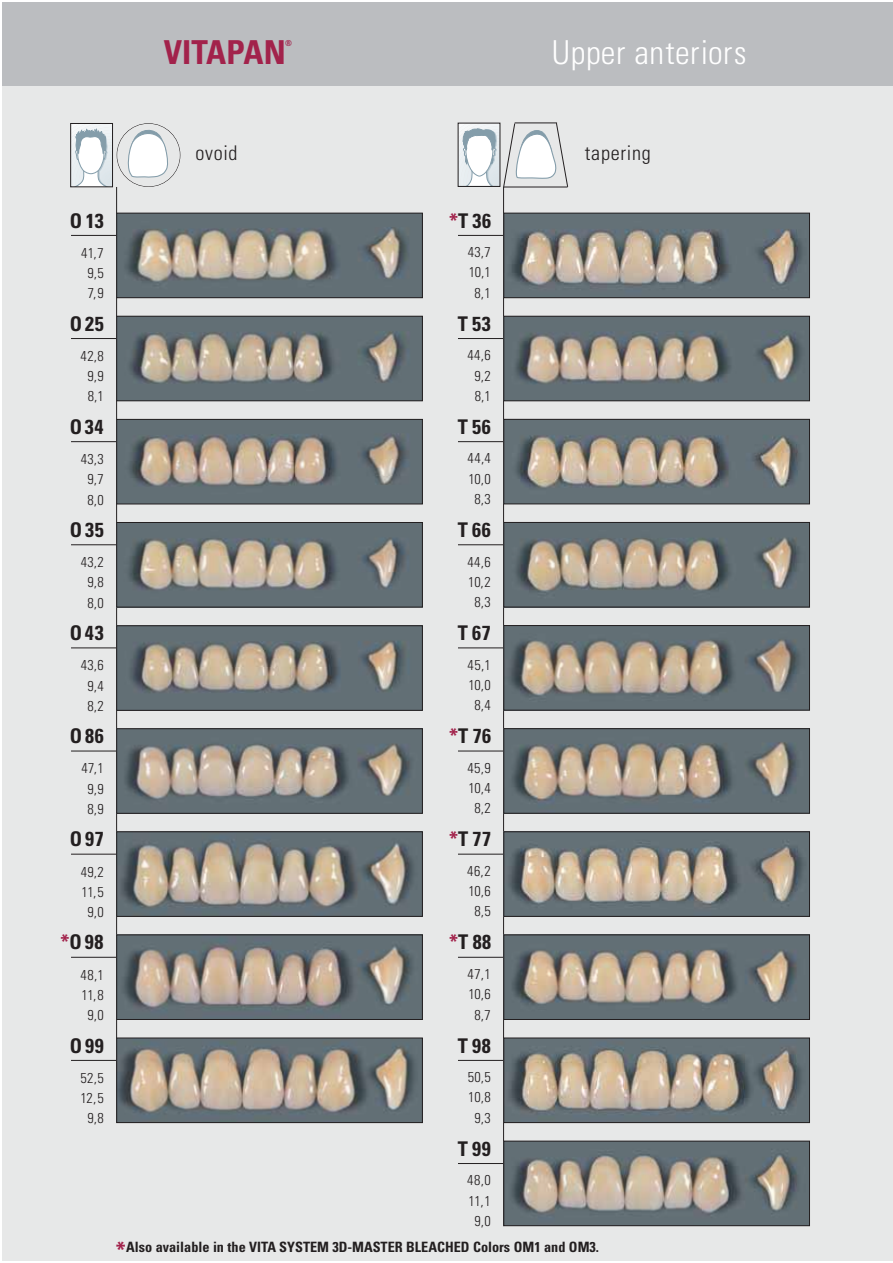
<style>
.page{position:relative;width:893px;height:1263px;background:#fff}
.page>*{position:absolute;margin:0;border:0;box-sizing:border-box;transform-origin:0 0}
.t1{font:300 condensed 33px "Univers";letter-spacing:.02em;color:#fff}
.t2{font:700 condensed 33px "Univers LT";letter-spacing:.005em;color:#a2224b}
.t3{font:700 condensed 22.5px "Univers LT";color:#a2224b}
.t4{font:700 condensed 20.25px "Univers LT";letter-spacing:.04em;color:#231f20}
.t5{font:300 condensed 20.25px "Univers";letter-spacing:.035em;color:#231f20}
.t6{font:300 condensed 14.25px/20.2px "Univers LT";letter-spacing:.025em;color:#231f20;text-align:center}
.t7{font:700 condensed 14.25px "Univers";color:#231f20}
.t8{font:700 condensed 8.25px "Univers LT";color:#a2224b}
.s1{color:#a2224b}
</style>
<div class="page">
<div style="left:2px;top:2px;width:891px;height:1259px;background:#e7e8e8"></div>
<hr style="left:71px;top:235px;width:46px;height:1px;background:#231f20">
<hr style="left:458px;top:235px;width:46px;height:1px;background:#231f20">
<div style="left:2px;top:2px;width:891px;height:83px;background:#bbbdc0"></div>
<hr style="left:71px;top:338px;width:46px;height:1px;background:#231f20">
<hr style="left:71px;top:441px;width:46px;height:1px;background:#231f20">
<hr style="left:71px;top:544px;width:46px;height:1px;background:#231f20">
<hr style="left:71px;top:648px;width:46px;height:1px;background:#231f20">
<hr style="left:71px;top:751px;width:46px;height:1px;background:#231f20">
<hr style="left:71px;top:854px;width:46px;height:1px;background:#231f20">
<hr style="left:71px;top:957px;width:46px;height:1px;background:#231f20">
<hr style="left:71px;top:1060px;width:46px;height:1px;background:#231f20">
<hr style="left:458px;top:338px;width:46px;height:1px;background:#231f20">
<hr style="left:458px;top:441px;width:46px;height:1px;background:#231f20">
<hr style="left:458px;top:544px;width:46px;height:1px;background:#231f20">
<hr style="left:458px;top:648px;width:46px;height:1px;background:#231f20">
<hr style="left:458px;top:751px;width:46px;height:1px;background:#231f20">
<hr style="left:458px;top:854px;width:46px;height:1px;background:#231f20">
<hr style="left:458px;top:957px;width:46px;height:1px;background:#231f20">
<hr style="left:458px;top:1060px;width:46px;height:1px;background:#231f20">
<hr style="left:458px;top:1163px;width:46px;height:1px;background:#231f20">
<hr style="left:116px;top:187px;width:1px;height:936px;background:#231f20">
<hr style="left:503px;top:187px;width:1px;height:1039px;background:#231f20">
<svg style="left:127px;top:127px;width:42px;height:50px"></svg>
<div style="left:117px;top:123px;width:63px;height:64px;border:1px solid #231f20;border-radius:50%"></div>
<img style="left:118px;top:318px;width:303px;height:81px">
<div style="left:116px;top:316px;width:307px;height:85px;border:1px solid #231f20"></div>
<img style="left:118px;top:421px;width:303px;height:81px">
<div style="left:116px;top:419px;width:307px;height:85px;border:1px solid #231f20"></div>
<img style="left:118px;top:524px;width:303px;height:81px">
<div style="left:116px;top:522px;width:307px;height:85px;border:1px solid #231f20"></div>
<img style="left:118px;top:627px;width:303px;height:81px">
<div style="left:116px;top:625px;width:307px;height:85px;border:1px solid #231f20"></div>
<img style="left:118px;top:730px;width:303px;height:81px">
<div style="left:116px;top:728px;width:307px;height:85px;border:1px solid #231f20"></div>
<img style="left:506px;top:833px;width:302px;height:81px">
<div style="left:504px;top:831px;width:306px;height:85px;border:1px solid #231f20"></div>
<img style="left:118px;top:215px;width:303px;height:81px">
<div style="left:116px;top:213px;width:307px;height:85px;border:1px solid #231f20"></div>
<img style="left:118px;top:833px;width:303px;height:81px">
<div style="left:116px;top:831px;width:307px;height:85px;border:1px solid #231f20"></div>
<img style="left:118px;top:937px;width:303px;height:81px">
<div style="left:116px;top:935px;width:307px;height:85px;border:1px solid #231f20"></div>
<img style="left:118px;top:1040px;width:303px;height:81px">
<div style="left:116px;top:1038px;width:307px;height:85px;border:1px solid #231f20"></div>
<img style="left:506px;top:215px;width:302px;height:81px">
<div style="left:504px;top:213px;width:306px;height:85px;border:1px solid #231f20"></div>
<img style="left:506px;top:318px;width:302px;height:81px">
<div style="left:504px;top:316px;width:306px;height:85px;border:1px solid #231f20"></div>
<img style="left:506px;top:421px;width:302px;height:81px">
<div style="left:504px;top:419px;width:306px;height:85px;border:1px solid #231f20"></div>
<img style="left:506px;top:524px;width:302px;height:81px">
<div style="left:504px;top:522px;width:306px;height:85px;border:1px solid #231f20"></div>
<img style="left:506px;top:627px;width:302px;height:81px">
<div style="left:504px;top:625px;width:306px;height:85px;border:1px solid #231f20"></div>
<img style="left:506px;top:730px;width:302px;height:81px">
<div style="left:504px;top:728px;width:306px;height:85px;border:1px solid #231f20"></div>
<img style="left:506px;top:937px;width:302px;height:81px">
<div style="left:504px;top:935px;width:306px;height:85px;border:1px solid #231f20"></div>
<img style="left:506px;top:1040px;width:302px;height:81px">
<div style="left:504px;top:1038px;width:306px;height:85px;border:1px solid #231f20"></div>
<img style="left:506px;top:1143px;width:302px;height:81px">
<div style="left:504px;top:1141px;width:306px;height:85px;border:1px solid #231f20"></div>
<svg style="left:72px;top:125px;width:39px;height:60px"></svg>
<div style="left:70px;top:123px;width:43px;height:64px;border:1px solid #231f20"></div>
<svg style="left:460px;top:123px;width:108px;height:65px"></svg>
<h1 class="t2" style="left:164px;top:40px;width:123px">VITAPAN</h1>
<p class="t8" style="left:285px;top:40px;width:8px">®</p>
<h1 class="t1" style="left:552px;top:40px;width:196px">Upper anteriors</h1>
<h3 class="t5" style="left:195px;top:145px;width:44px">ovoid</h3>
<h3 class="t5" style="left:585px;top:145px;width:67px">tapering</h3>
<h3 class="t4" style="left:70px;top:213px;width:36px">O13</h3>
<p class="t6" style="left:81px;top:243px;width:24px">41,7<br>9,5<br>7,9</p>
<h3 class="t4" style="left:70px;top:316px;width:36px">O25</h3>
<p class="t6" style="left:81px;top:346px;width:25px">42,8<br>9,9<br>8,1</p>
<h3 class="t4" style="left:70px;top:419px;width:35px">O34</h3>
<p class="t6" style="left:81px;top:449px;width:25px">43,3<br>9,7<br>8,0</p>
<h3 class="t4" style="left:70px;top:522px;width:36px">O35</h3>
<p class="t6" style="left:81px;top:552px;width:25px">43,2<br>9,8<br>8,0</p>
<h3 class="t4" style="left:70px;top:625px;width:36px">O43</h3>
<p class="t6" style="left:81px;top:655px;width:25px">43,6<br>9,4<br>8,2</p>
<h3 class="t4" style="left:70px;top:728px;width:36px">O86</h3>
<p class="t6" style="left:81px;top:758px;width:24px">47,1<br>9,9<br>8,9</p>
<h3 class="t4" style="left:70px;top:832px;width:36px">O97</h3>
<p class="t6" style="left:81px;top:861px;width:25px">49,2<br>11,5<br>9,0</p>
<h3 class="t4" style="left:60px;top:935px;width:45px"><span class="s1">*</span>O 98</h3>
<p class="t6" style="left:81px;top:964px;width:25px">48,1<br>11,8<br>9,0</p>
<h3 class="t4" style="left:70px;top:1038px;width:36px">O99</h3>
<p class="t6" style="left:80px;top:1067px;width:25px">52,5<br>12,5<br>9,8</p>
<h3 class="t4" style="left:449px;top:213px;width:44px"><span class="s1">*</span>T 36</h3>
<p class="t6" style="left:468px;top:242px;width:25px">43,7<br>10,1<br>8,1</p>
<h3 class="t4" style="left:458px;top:316px;width:35px">T53</h3>
<p class="t6" style="left:467px;top:345px;width:25px">44,6<br>9,2<br>8,1</p>
<h3 class="t4" style="left:458px;top:419px;width:35px">T56</h3>
<p class="t6" style="left:468px;top:448px;width:25px">44,4<br>10,0<br>8,3</p>
<h3 class="t4" style="left:458px;top:522px;width:35px">T66</h3>
<p class="t6" style="left:467px;top:551px;width:25px">44,6<br>10,2<br>8,3</p>
<h3 class="t4" style="left:458px;top:625px;width:34px">T67</h3>
<p class="t6" style="left:468px;top:654px;width:25px">45,1<br>10,0<br>8,4</p>
<h3 class="t4" style="left:449px;top:728px;width:44px"><span class="s1">*</span>T 76</h3>
<p class="t6" style="left:467px;top:758px;width:25px">45,9<br>10,4<br>8,2</p>
<h3 class="t4" style="left:449px;top:832px;width:43px"><span class="s1">*</span>T 77</h3>
<p class="t6" style="left:467px;top:861px;width:25px">46,2<br>10,6<br>8,5</p>
<h3 class="t4" style="left:449px;top:935px;width:44px"><span class="s1">*</span>T 88</h3>
<p class="t6" style="left:467px;top:964px;width:25px">47,1<br>10,6<br>8,7</p>
<h3 class="t4" style="left:458px;top:1038px;width:35px">T98</h3>
<p class="t6" style="left:468px;top:1067px;width:25px">50,5<br>10,8<br>9,3</p>
<h3 class="t4" style="left:458px;top:1141px;width:35px">T99</h3>
<p class="t6" style="left:467px;top:1170px;width:25px">48,0<br>11,1<br>9,0</p>
<p class="t7" style="left:126px;top:1241px;width:474px">Also available in the VITA SYSTEM 3D-MASTER BLEACHED Colors OM1 and OM3.</p>
<h2 class="t3" style="left:116px;top:1241px;width:11px">*</h2>
</div>
